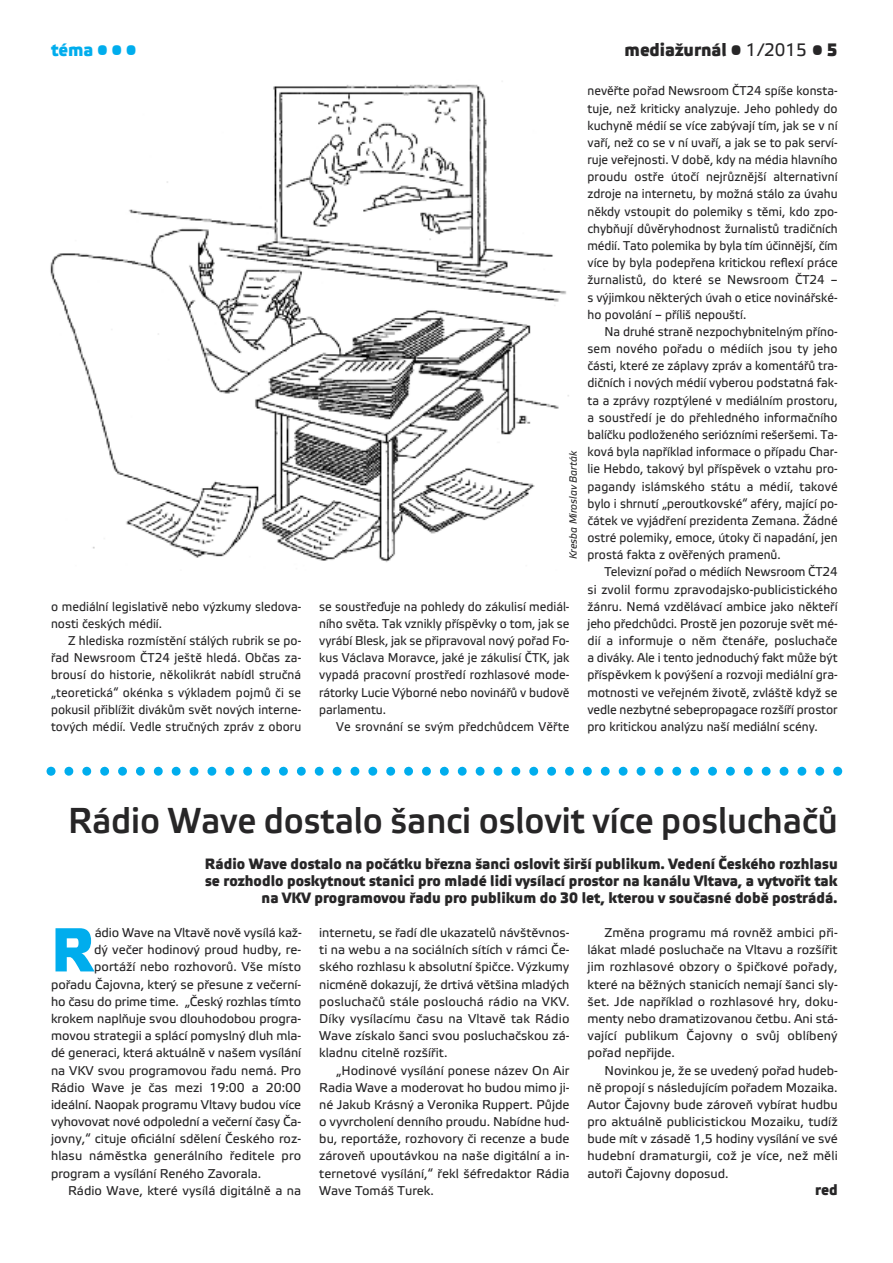
<style>
.page{position:relative;width:893px;height:1263px;background:#fff}
.page>*{position:absolute;margin:0;border:0;box-sizing:border-box;transform-origin:0 0}
.t1{font:500 61.95px "Etelka";color:#00aded;scale:.95 1}
.t2{font:500 36px "Etelka";letter-spacing:-.005em;color:#272627;scale:.95 1}
.t3{font:500 18px "Etelka";color:#272627;scale:.95 1}
.t4{font:500 18px "Etelka";color:#00aded;scale:.95 1}
.t5{font:500 15px/17.1px "Etelka";color:#272627;text-align:right;scale:.95 1}
.t6{font:12.75px/17.1px "Etelka Text";color:#272627;text-align:justify;scale:.95 1}
.t7{font:12.75px/17.2px "Etelka Text";color:#272627;text-align:justify}
.t8{font:12.75px/17.2px "Etelka Text";color:#272627;text-align:justify;scale:.96 1}
.t9{font:italic 10.5px "Etelka Text";color:#272627;scale:.95 1}
.s1{font-family:"Etelka Text";font-weight:400}
</style>
<div class="page">
<svg style="left:47px;top:767px;width:795px;height:9px"></svg>
<img style="left:50px;top:81px;width:519px;height:481px">
<h3 class="t4" style="left:51px;top:43px;width:91px">téma • • •</h3>
<h3 class="t3" style="left:625px;top:43px;width:226px">mediažurnál • <span class="s1">1/2015</span> • 5</h3>
<p class="t6" style="left:51px;top:599px;width:265px">o mediální legislativě nebo výzkumy sledova&shy;nosti českých médií.</p>
<p class="t6" style="left:51px;top:633px;width:265px;text-indent:17px">Z hlediska rozmístění stálých rubrik se po&shy;řad Newsroom ČT24 ještě hledá. Občas za&shy;brousí do historie, několikrát nabídl stručná „teoretická“ okénka s výkladem pojmů či se pokusil přiblížit divákům svět nových interne&shy;tových médií. Vedle stručných zpráv z oboru</p>
<p class="t9" style="left:569px;top:559px;width:115px;rotate:-90deg">Kresba Miroslav Barták</p>
<p class="t6" style="left:319px;top:599px;width:265px">se soustřeďuje na pohledy do zákulisí mediál&shy;ního světa. Tak vznikly příspěvky o tom, jak se vyrábí Blesk, jak se připravoval nový pořad Fo&shy;kus Václava Moravce, jaké je zákulisí ČTK, jak vypadá pracovní prostředí rozhlasové mode&shy;rátorky Lucie Výborné nebo novinářů v budově parlamentu.</p>
<p class="t6" style="left:336px;top:719px;width:247px">Ve srovnání se svým předchůdcem Věřte</p>
<p class="t6" style="left:587px;top:84px;width:265px">nevěřte pořad Newsroom ČT24 spíše konsta&shy;tuje, než kriticky analyzuje. Jeho pohledy do kuchyně médií se více zabývají tím, jak se v ní vaří, než co se v ní uvaří, a jak se to pak serví&shy;ruje veřejnosti. V době, kdy na média hlavního proudu ostře útočí nejrůznější alternativní zdroje na internetu, by možná stálo za úvahu někdy vstoupit do polemiky s těmi, kdo zpo&shy;chybňují důvěryhodnost žurnalistů tradičních médií. Tato polemika by byla tím účinnější, čím více by byla podepřena kritickou reflexí práce žurnalistů, do které se Newsroom ČT24 – s výjimkou některých úvah o etice novinářské&shy;ho povolání – příliš nepouští.</p>
<p class="t6" style="left:587px;top:324px;width:265px;text-indent:17px">Na druhé straně nezpochybnitelným příno&shy;sem nového pořadu o médiích jsou ty jeho části, které ze záplavy zpráv a komentářů tra&shy;dičních i nových médií vyberou podstatná fak&shy;ta a zprávy rozptýlené v mediálním prostoru, a soustředí je do přehledného informačního balíčku podloženého seriózními rešeršemi. Ta&shy;ková byla například informace o případu Char&shy;lie Hebdo, takový byl příspěvek o vztahu pro&shy;pagandy islámského státu a médií, takové bylo i shrnutí „peroutkovské“ aféry, mající po&shy;čátek ve vyjádření prezidenta Zemana. Žádné ostré polemiky, emoce, útoky či napadání, jen prostá fakta z ověřených pramenů.</p>
<p class="t8" style="left:587px;top:564px;width:262px;text-indent:17px">Televizní pořad o médiích Newsroom ČT24 si zvolil formu zpravodajsko-publicistického žánru. Nemá vzdělávací ambice jako někteří jeho předchůdci. Prostě jen pozoruje svět mé&shy;dií a informuje o něm čtenáře, posluchače a diváky. Ale i tento jednoduchý fakt může být příspěvkem k povýšení a rozvoji mediální gra&shy;motnosti ve veřejném životě, zvláště když se vedle nezbytné sebepropagace rozšíří prostor pro kritickou analýzu naší mediální scény.</p>
<h2 class="t2" style="left:68px;top:808px;width:812px">Rádio Wave dostalo šanci oslovit více posluchačů</h2>
<p class="t5" style="left:205px;top:857px;width:667px">Rádio Wave dostalo na počátku března šanci oslovit širší publikum. Vedení Českého rozhlasu se rozhodlo poskytnout stanici pro mladé lidi vysílací prostor na kanálu Vltava, a vytvořit tak na VKV programovou řadu pro publikum do 30 let, kterou v současné době postrádá.</p>
<h1 class="t1" style="left:51px;top:928px;width:47px">R</h1>
<p class="t7" style="left:95px;top:925px;width:209px">ádio Wave na Vltavě nově vysílá kaž-</p>
<p class="t7" style="left:94px;top:942px;width:209px">dý večer hodinový proud hudby, re-</p>
<p class="t7" style="left:94px;top:959px;width:209px">portáží nebo rozhovorů. Vše místo</p>
<p class="t7" style="left:51px;top:977px;width:252px">pořadu Čajovna, který se přesune z večerní-</p>
<p class="t7" style="left:51px;top:994px;width:252px">ho času do prime time. „Český rozhlas tímto</p>
<p class="t7" style="left:51px;top:1011px;width:252px">krokem naplňuje svou dlouhodobou progra-</p>
<p class="t7" style="left:51px;top:1028px;width:252px">movou strategii a splácí pomyslný dluh mla-</p>
<p class="t7" style="left:51px;top:1045px;width:252px">dé generaci, která aktuálně v našem vysílání</p>
<p class="t7" style="left:51px;top:1063px;width:252px">na VKV svou programovou řadu nemá. Pro</p>
<p class="t7" style="left:51px;top:1080px;width:252px">Rádio Wave je čas mezi 19:00 a 20:00</p>
<p class="t7" style="left:51px;top:1097px;width:252px">ideální. Naopak programu Vltavy budou více</p>
<p class="t7" style="left:51px;top:1114px;width:252px">vyhovovat nové odpolední a večerní časy Ča-</p>
<p class="t7" style="left:51px;top:1131px;width:252px">jovny,“ cituje oficiální sdělení Českého roz-</p>
<p class="t7" style="left:51px;top:1148px;width:252px">hlasu náměstka generálního ředitele pro</p>
<p class="t7" style="left:51px;top:1166px;width:212px">program a vysílání Reného Zavorala.</p>
<p class="t7" style="left:68px;top:1183px;width:235px">Rádio Wave, které vysílá digitálně a na</p>
<p class="t7" style="left:319px;top:925px;width:252px">internetu, se řadí dle ukazatelů návštěvnos&shy;ti na webu a na sociálních sítích v rámci Če&shy;ského rozhlasu k absolutní špičce. Výzkumy nicméně dokazují, že drtivá většina mladých posluchačů stále poslouchá rádio na VKV.<br>Díky vysílacímu času na Vltavě tak Rádio Wave získalo šanci svou posluchačskou zá&shy;kladnu citelně rozšířit.</p>
<p class="t7" style="left:319px;top:1063px;width:252px;text-indent:17px">„Hodinové vysílání ponese název On Air Radia Wave a moderovat ho budou mimo ji&shy;né Jakub Krásný a Veronika Ruppert. Půjde o vyvrcholení denního proudu. Nabídne hud&shy;bu, reportáže, rozhovory či recenze a bude zároveň upoutávkou na naše digitální a in&shy;ternetové vysílání,“ řekl šéfredaktor Rádia Wave Tomáš Turek.</p>
<p class="t7" style="left:587px;top:925px;width:252px;text-indent:17px">Změna programu má rovněž ambici při&shy;lákat mladé posluchače na Vltavu a rozšířit jim rozhlasové obzory o špičkové pořady, které na běžných stanicích nemají šanci sly&shy;šet. Jde například o rozhlasové hry, doku&shy;menty nebo dramatizovanou četbu. Ani stá&shy;vající publikum Čajovny o svůj oblíbený pořad nepřijde.</p>
<p class="t7" style="left:587px;top:1063px;width:252px;text-indent:17px">Novinkou je, že se uvedený pořad hudeb&shy;ně propojí s následujícím pořadem Mozaika.<br>Autor Čajovny bude zároveň vybírat hudbu pro aktuálně publicistickou Mozaiku, tudíž bude mít v zásadě 1,5 hodiny vysílání ve své hudební dramaturgii, což je více, než měli autoři Čajovny doposud.</p>
<p class="t5" style="left:815px;top:1183px;width:25px">red</p>
</div>
